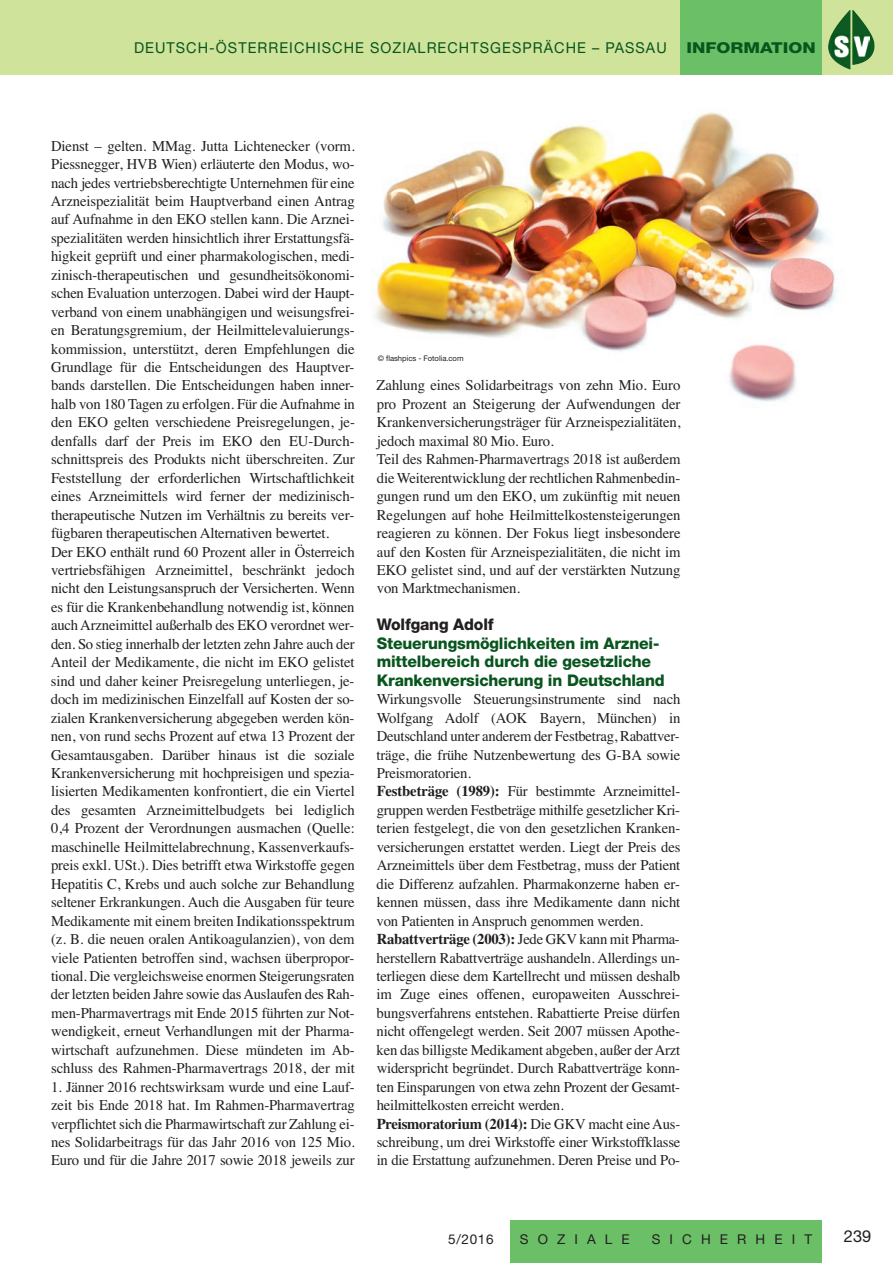
<style>
.page{position:relative;width:893px;height:1263px;background:#fff}
.page>*{position:absolute;margin:0;border:0;box-sizing:border-box;transform-origin:0 0}
.t1{font:16.5px "Helvetica Neue";color:#231f20}
.t2{font:800 16.05px/18.5px "Helvetica Neue";letter-spacing:-.01em;color:#08551e}
.t3{font:800 16.05px "Helvetica Neue";letter-spacing:-.01em;color:#231f20}
.t4{font:15px/18.5px "Times";letter-spacing:-.01em;color:#231f20}
.t5{font:15px "Helvetica Neue";letter-spacing:.075em;color:#08551e;scale:.96 1}
.t6{font:800 15px "Helvetica Neue";color:#08551e;scale:1.2 1}
.t7{font:13.5px "Helvetica Neue";letter-spacing:.675em;color:#231f20}
.t8{font:7.65px "Helvetica Neue";letter-spacing:-.005em;color:#231f20}
.s1{font-weight:700}
</style>
<div class="page">
<img style="left:354px;top:74px;width:525px;height:328px">
<div style="left:0;top:0;width:893px;height:74px;background:#d0e39a"></div>
<div style="left:680px;top:0;width:142px;height:74px;background:#6bc067"></div>
<div style="left:510px;top:1220px;width:312px;height:43px;background:#6bc067"></div>
<img style="left:852px;top:10px;width:22px;height:55px">
<img style="left:828px;top:10px;width:22px;height:60px">
<img style="left:832px;top:35px;width:17px;height:22px">
<img style="left:854px;top:36px;width:16px;height:21px">
<p class="t5" style="left:134px;top:43px;width:556px">DEUTSCH-ÖSTERREICHISCHE SOZIALRECHTSGESPRÄCHE – PASSAU</p>
<p class="t6" style="left:686px;top:43px;width:109px">INFORMATION</p>
<p class="t4" style="left:51px;top:136px;width:306px">Dienst – gelten. MMag. Jutta Lichtenecker (vorm.<br>Piessnegger, HVB Wien) erläuterte den Modus, wo&shy;nach jedes vertriebsberechtigte Unternehmen für eine Arzneispezialität beim Hauptverband einen Antrag auf Aufnahme in den EKO stellen kann. Die Arznei&shy;spezialitäten werden hinsichtlich ihrer Erstattungsfä&shy;higkeit geprüft und einer pharmakologischen, medi&shy;zinisch-therapeutischen und gesundheitsökonomi&shy;schen Evaluation unterzogen. Dabei wird der Haupt&shy;verband von einem unabhängigen und weisungsfrei&shy;en Beratungsgremium, der Heilmittelevaluierungs&shy;kommission, unterstützt, deren Empfehlungen die Grundlage für die Entscheidungen des Hauptver&shy;bands darstellen. Die Entscheidungen haben inner&shy;halb von 180 Tagen zu erfolgen. Für die Aufnahme in den EKO gelten verschiedene Preisregelungen, je&shy;denfalls darf der Preis im EKO den EU-Durch&shy;schnittspreis des Produkts nicht überschreiten. Zur Feststellung der erforderlichen Wirtschaftlichkeit eines Arzneimittels wird ferner der medizinisch&shy;therapeutische Nutzen im Verhältnis zu bereits ver&shy;fügbaren therapeutischen Alternativen bewertet.<br>Der EKO enthält rund 60 Prozent aller in Österreich vertriebsfähigen Arzneimittel, beschränkt jedoch nicht den Leistungsanspruch der Versicherten. Wenn es für die Krankenbehandlung notwendig ist, können auch Arzneimittel außerhalb des EKO verordnet wer&shy;den. So stieg innerhalb der letzten zehn Jahre auch der Anteil der Medikamente, die nicht im EKO gelistet sind und daher keiner Preisregelung unterliegen, je&shy;doch im medizinischen Einzelfall auf Kosten der so&shy;zialen Krankenversicherung abgegeben werden kön&shy;nen, von rund sechs Prozent auf etwa 13 Prozent der Gesamtausgaben. Darüber hinaus ist die soziale Krankenversicherung mit hochpreisigen und spezia&shy;lisierten Medikamenten konfrontiert, die ein Viertel des gesamten Arzneimittelbudgets bei lediglich 0,4 Prozent der Verordnungen ausmachen (Quelle: maschinelle Heilmittelabrechnung, Kassenverkaufs&shy;preis exkl. USt.). Dies betrifft etwa Wirkstoffe gegen Hepatitis C, Krebs und auch solche zur Behandlung seltener Erkrankungen. Auch die Ausgaben für teure Medikamente mit einem breiten Indikationsspektrum (z. B. die neuen oralen Antikoagulanzien), von dem viele Patienten betroffen sind, wachsen überpropor&shy;tional. Die vergleichsweise enormen Steigerungsraten der letzten beiden Jahre sowie das Auslaufen des Rah&shy;men-Pharmavertrags mit Ende 2015 führten zur Not&shy;wendigkeit, erneut Verhandlungen mit der Pharma&shy;wirtschaft aufzunehmen. Diese mündeten im Ab&shy;schluss des Rahmen-Pharmavertrags 2018, der mit</p>
<p class="t4" style="left:51px;top:1077px;width:305px;text-align:justify">1. Jänner 2016 rechtswirksam wurde und eine Lauf&shy;zeit bis Ende 2018 hat. Im Rahmen-Pharmavertrag verpflichtet sich die Pharmawirtschaft zur Zahlung ei&shy;nes Solidarbeitrags für das Jahr 2016 von 125 Mio.<br>Euro und für die Jahre 2017 sowie 2018 jeweils zur</p>
<p class="t8" style="left:378px;top:356px;width:87px">© flashpics - Fotolia.com</p>
<p class="t4" style="left:377px;top:376px;width:305px">Zahlung eines Solidarbeitrags von zehn Mio. Euro pro Prozent an Steigerung der Aufwendungen der Krankenversicherungsträger für Arzneispezialitäten, jedoch maximal 80 Mio. Euro.<br>Teil des Rahmen-Pharmavertrags 2018 ist außerdem die Weiterentwicklung der rechtlichen Rahmenbedin&shy;gungen rund um den EKO, um zukünftig mit neuen Regelungen auf hohe Heilmittelkostensteigerungen reagieren zu können. Der Fokus liegt insbesondere auf den Kosten für Arzneispezialitäten, die nicht im EKO gelistet sind, und auf der verstärkten Nutzung von Marktmechanismen.</p>
<p class="t3" style="left:377px;top:619px;width:118px">Wolfgang Adolf</p>
<p class="t2" style="left:377px;top:635px;width:290px">Steuerungsmöglichkeiten im Arznei&shy;mittelbereich durch die gesetzliche<br>Krankenversicherung in Deutschland</p>
<p class="t4" style="left:377px;top:690px;width:305px">Wirkungsvolle Steuerungsinstrumente sind nach Wolfgang Adolf (AOK Bayern, München) in Deutschland unter anderem der Festbetrag, Rabattver&shy;träge, die frühe Nutzenbewertung des G-BA sowie Preismoratorien.<br><span class="s1">Festbeträge (1989):</span> Für bestimmte Arzneimittel&shy;gruppen werden Festbeträge mithilfe gesetzlicher Kri&shy;terien festgelegt, die von den gesetzlichen Kranken&shy;versicherungen erstattet werden. Liegt der Preis des Arzneimittels über dem Festbetrag, muss der Patient die Differenz aufzahlen. Pharmakonzerne haben er&shy;kennen müssen, dass ihre Medikamente dann nicht von Patienten in Anspruch genommen werden.<br><span class="s1">Rabattverträge (2003):</span> Jede GKV kann mit Pharma&shy;herstellern Rabattverträge aushandeln. Allerdings un&shy;terliegen diese dem Kartellrecht und müssen deshalb im Zuge eines offenen, europaweiten Ausschrei&shy;bungsverfahrens entstehen. Rabattierte Preise dürfen nicht offengelegt werden. Seit 2007 müssen Apothe&shy;ken das billigste Medikament abgeben, außer der Arzt widerspricht begründet. Durch Rabattverträge konn&shy;ten Einsparungen von etwa zehn Prozent der Gesamt&shy;heilmittelkosten erreicht werden.<br><span class="s1">Preismoratorium (2014):</span> Die GKV macht eine Aus&shy;schreibung, um drei Wirkstoffe einer Wirkstoffklasse in die Erstattung aufzunehmen. Deren Preise und Po-</p>
<p class="t7" style="left:448px;top:1234px;width:47px">5/2016</p>
<p class="t7" style="left:520px;top:1234px;width:111px">SOZIALE</p>
<p class="t7" style="left:652px;top:1234px;width:162px">SICHERHEIT</p>
<p class="t1" style="left:844px;top:1230px;width:29px">239</p>
</div>
